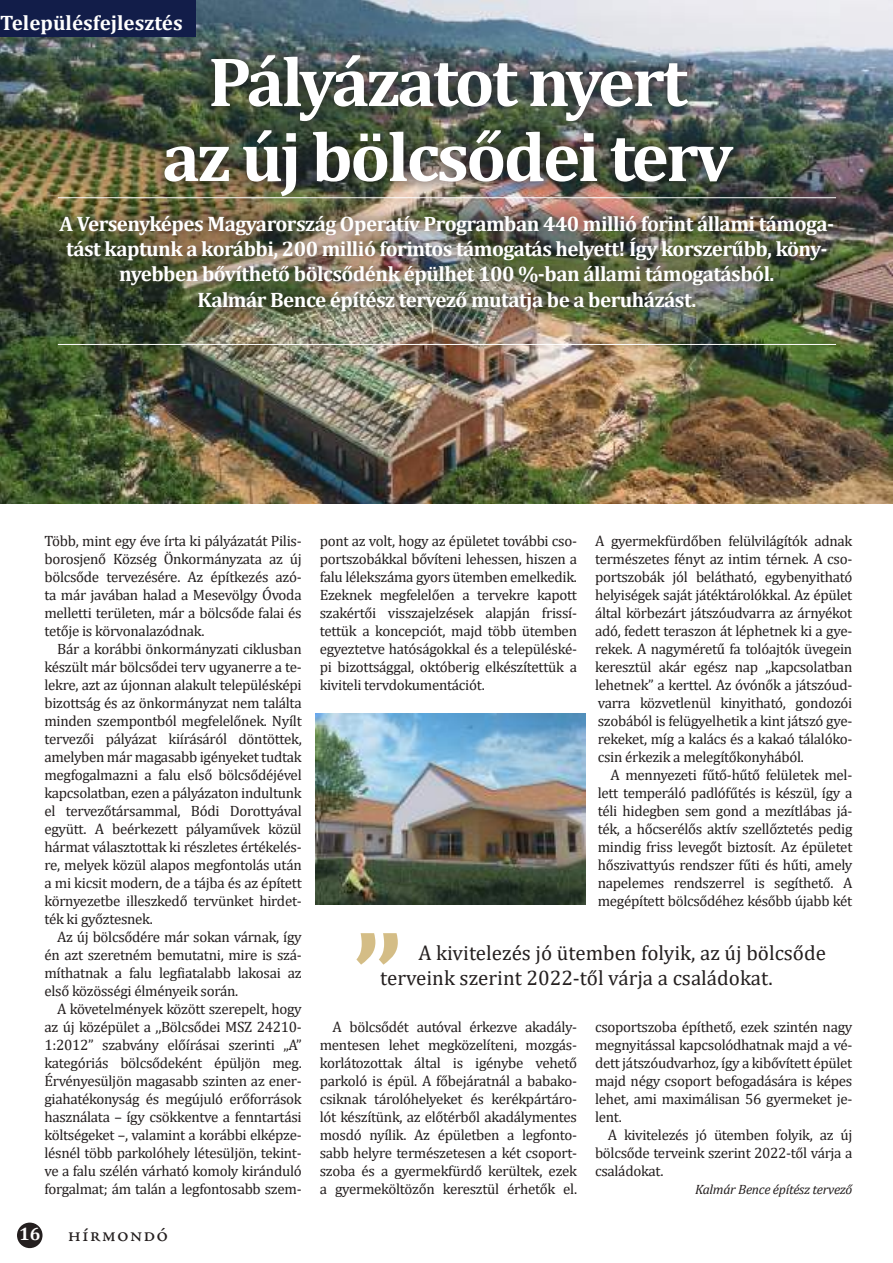
<style>
.page{position:relative;width:893px;height:1263px;background:#fff}
.page>*{position:absolute;margin:0;border:0;box-sizing:border-box;transform-origin:0 0}
.t1{font:700 127.5px "Cambria";color:#ba963d}
.t2{font:700 70.5px/75px "Cambria";letter-spacing:-.04em;color:#fff;text-align:center}
.t3{font:700 21px/25.2px "Cambria";letter-spacing:-.025em;color:#fff;text-align:center}
.t4{font:21px/25.2px "Cambria";color:#241f1f}
.t5{font:700 21px "Cambria";color:#fff}
.t6{font:21px "Adobe Jenson Pro";letter-spacing:.05em;color:#241f1f}
.t7{font:700 18px "Cambria";color:#fff}
.t8{font:15px/18px "Cambria";letter-spacing:-.02em;color:#241f1f;text-align:justify}
.t9{font:italic 13.5px "Cambria";letter-spacing:-.02em;color:#241f1f}
</style>
<div class="page">
<img style="left:0;top:0;width:893px;height:504px">
<img style="left:151px;top:41px;width:596px;height:161px">
<img style="left:47px;top:202px;width:799px;height:122px">
<hr style="left:58px;top:197px;width:778px;height:1px;background:#fff">
<hr style="left:58px;top:344px;width:778px;height:1px;background:#fff">
<img style="left:316px;top:714px;width:269px;height:190px">
<div style="left:0;top:0;width:196px;height:36px;background:#121d49"></div>
<div style="left:17px;top:1222px;width:26px;height:26px;background:#241f1f;border-radius:50%"></div>
<h3 class="t5" style="left:0;top:8px;width:184px">Településfejlesztés</h3>
<h2 class="t2" style="left:162px;top:42px;width:572px">Pályázatot nyert<br>az új bölcsődei terv</h2>
<p class="t3" style="left:60px;top:210px;width:776px">A Versenyképes Magyarország Operatív Programban 440 millió forint állami támoga&shy;tást kaptunk a korábbi, 200 millió forintos támogatás helyett! Így korszerűbb, kön - nyebben bővíthető bölcsődénk épülhet 100 %-ban állami támogatásból.<br>Kalmár Bence építész tervező mutatja be a beruházást.</p>
<p class="t8" style="left:44px;top:531px;width:259px">Több, mint egy éve írta ki pályázatát Pilis&shy;borosjenő Község Önkormányzata az új bölcsőde tervezésére. Az építkezés azó&shy;ta már javában halad a Mesevölgy Óvoda melletti területen, már a bölcsőde falai és tetője is körvonalazódnak.</p>
<p class="t8" style="left:44px;top:639px;width:259px;text-indent:13px">Bár a korábbi önkormányzati ciklusban készült már bölcsődei terv ugyanerre a te&shy;lekre, azt az újonnan alakult településképi bizottság és az önkormányzat nem találta minden szempontból megfelelőnek. Nyílt tervezői pályázat kiírásáról döntöttek, amelyben már magasabb igényeket tudtak megfogalmazni a falu első bölcsődéjével kapcsolatban, ezen a pályázaton indultunk el tervezőtársammal, Bódi Dorottyával együtt. A beérkezett pályaművek közül hármat választottak ki részletes értékelés&shy;re, melyek közül alapos megfontolás után a mi kicsit modern, de a tájba és az épített környezetbe illeszkedő tervünket hirdet&shy;ték ki győztesnek.</p>
<p class="t8" style="left:44px;top:927px;width:259px;text-indent:13px">Az új bölcsődére már sokan várnak, így én azt szeretném bemutatni, mire is szá&shy;míthatnak a falu legfiatalabb lakosai az első közösségi élményeik során.</p>
<p class="t8" style="left:44px;top:999px;width:259px;text-indent:13px">A követelmények között szerepelt, hogy az új középület a ,,Bölcsődei MSZ 24210- 1:2012” szabvány előírásai szerinti „A” kategóriás bölcsődeként épüljön meg.<br>Érvényesüljön magasabb szinten az ener&shy;giahatékonyság és megújuló erőforrások használata – így csökkentve a fenntartási költségeket –, valamint a korábbi elképze&shy;lésnél több parkolóhely létesüljön, tekint&shy;ve a falu szélén várható komoly kiránduló forgalmat; ám talán a legfontosabb szem-</p>
<p class="t7" style="left:19px;top:1221px;width:23px">16</p>
<h3 class="t6" style="left:68px;top:1222px;width:102px">hírmondó</h3>
<p class="t8" style="left:320px;top:531px;width:259px">pont az volt, hogy az épületet további cso&shy;portszobákkal bővíteni lehessen, hiszen a falu lélekszáma gyors ütemben emelkedik.<br>Ezeknek megfelelően a tervekre kapott szakértői visszajelzések alapján frissí&shy;tettük a koncepciót, majd több ütemben egyeztetve hatóságokkal és a településké&shy;pi bizottsággal, októberig elkészítettük a kiviteli tervdokumentációt.</p>
<p class="t8" style="left:595px;top:531px;width:259px">A gyermekfürdőben felülvilágítók adnak természetes fényt az intim térnek. A cso&shy;portszobák jól belátható, egybenyitható helyiségek saját játéktárolókkal. Az épület által körbezárt játszóudvarra az árnyékot adó, fedett teraszon át léphetnek ki a gye&shy;rekek. A nagyméretű fa tolóajtók üvegein keresztül akár egész nap ,,kapcsolatban lehetnek” a kerttel. Az óvónők a játszóud&shy;varra közvetlenül kinyitható, gondozói szobából is felügyelhetik a kint játszó gye&shy;rekeket, míg a kalács és a kakaó tálalóko&shy;csin érkezik a melegítőkonyhából.</p>
<p class="t8" style="left:598px;top:765px;width:256px;text-indent:13px">A mennyezeti fűtő-hűtő felületek mel&shy;lett temperáló padlófűtés is készül, így a téli hidegben sem gond a mezítlábas já&shy;ték, a hőcserélős aktív szellőztetés pedig mindig friss levegőt biztosít. Az épületet hőszivattyús rendszer fűti és hűti, amely napelemes rendszerrel is segíthető. A megépített bölcsődéhez később újabb két</p>
<h1 class="t1" style="left:353px;top:817px;width:52px">„</h1>
<h3 class="t4" style="left:380px;top:940px;width:447px;text-indent:38px">A kivitelezés jó ütemben folyik, az új bölcsőde terveink szerint 2022-től várja a családokat.</h3>
<p class="t8" style="left:320px;top:1017px;width:259px;text-indent:13px">A bölcsődét autóval érkezve akadály&shy;mentesen lehet megközelíteni, mozgás&shy;korlátozottak által is igénybe vehető parkoló is épül. A főbejáratnál a babako&shy;csiknak tárolóhelyeket és kerékpártáro&shy;lót készítünk, az előtérből akadálymentes mosdó nyílik. Az épületben a legfonto&shy;sabb helyre természetesen a két csoport&shy;szoba és a gyermekfürdő kerültek, ezek a gyermeköltözőn keresztül érhetők el.</p>
<p class="t8" style="left:595px;top:1017px;width:259px">csoportszoba építhető, ezek szintén nagy megnyitással kapcsolódhatnak majd a vé&shy;dett játszóudvarhoz, így a kibővített épület majd négy csoport befogadására is képes lehet, ami maximálisan 56 gyermeket je&shy;lent.</p>
<p class="t8" style="left:595px;top:1125px;width:259px;text-indent:13px">A kivitelezés jó ütemben folyik, az új bölcsőde terveink szerint 2022-től várja a családokat.</p>
<p class="t9" style="left:695px;top:1179px;width:159px">Kalmár Bence építész tervező</p>
</div>
